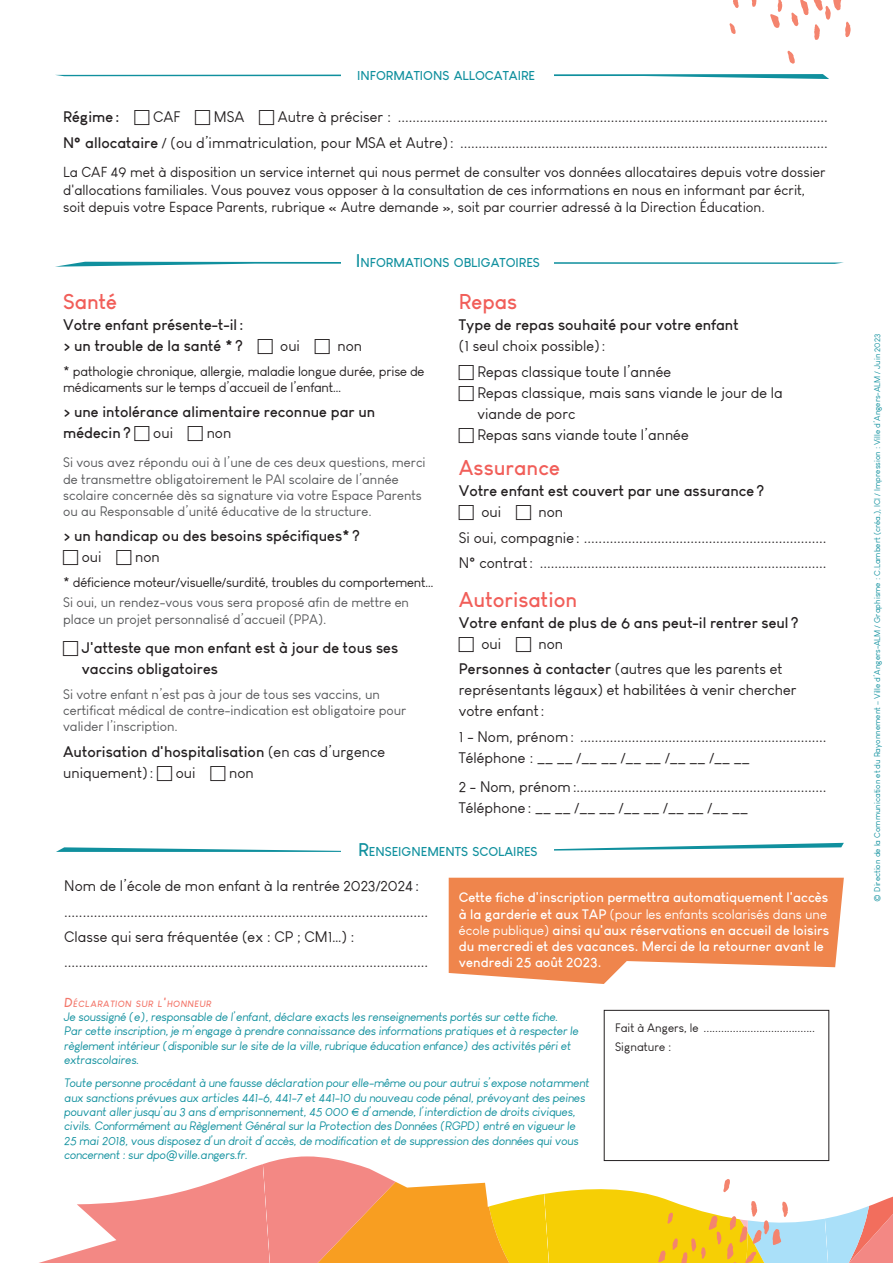
<style>
.page{position:relative;width:893px;height:1263px;background:#fff}
.page>*{position:absolute;margin:0;border:0;box-sizing:border-box;transform-origin:0 0}
.t1{font:700 21px "Louis George Cafe";color:#f15e59}
.t2{font:15px/25.2px "Louis George Cafe";color:#231f20}
.t3{font:700 15px/21px "Louis George Cafe";color:#231f20}
.t4{font:14.25px/17.1px "Louis George Cafe";color:#231f20}
.t5{font:13.5px/16.2px "Louis George Cafe";color:#57585a}
.t6{font:700 13.5px/16.2px "Louis George Cafe";color:#fff}
.t7{font:13.5px/16.2px "Louis George Cafe";letter-spacing:-.015em;color:#231f20}
.t8{font:700 12.6px "Louis George Cafe";color:#10909e}
.t9{font:italic 12px/14.4px "Louis George Cafe";letter-spacing:-.01em;color:#10909e}
.t10{font:12px/18.6px "Louis George Cafe";color:#231f20}
.t11{font:italic 700 8.85px "Louis George Cafe";letter-spacing:.07em;color:#f3776b}
.t12{font:8.25px "Louis George Cafe";color:#10909e}
.s1{font-weight:700}
.s2{font-size:18px}
.s3{font-weight:400}
.s4{font-size:12.75px}
</style>
<div class="page">
<svg style="left:55px;top:74px;width:774px;height:5px"></svg>
<div style="left:342px;top:64px;width:212px;height:24px;background:#fff"></div>
<svg style="left:39px;top:1156px;width:854px;height:107px"></svg>
<svg style="left:787px;top:51px;width:8px;height:13px"></svg>
<svg style="left:791px;top:0;width:60px;height:40px"></svg>
<svg style="left:752px;top:0;width:5px;height:7px"></svg>
<svg style="left:733px;top:0;width:6px;height:8px"></svg>
<svg style="left:770px;top:0;width:12px;height:28px"></svg>
<svg style="left:729px;top:23px;width:7px;height:11px"></svg>
<svg style="left:55px;top:262px;width:789px;height:5px"></svg>
<div style="left:604px;top:1010px;width:225px;height:150px;background:#fff"></div>
<div style="left:604px;top:1010px;width:225px;height:151px;border:1px solid #231f20"></div>
<svg style="left:56px;top:843px;width:788px;height:9px"></svg>
<div style="left:342px;top:250px;width:212px;height:24px;background:#fff"></div>
<div style="left:342px;top:840px;width:212px;height:24px;background:#fff"></div>
<svg style="left:449px;top:878px;width:395px;height:106px;background:#f19563"></svg>
<p class="t8" style="left:357px;top:68px;width:179px">INFORMATIONS ALLOCATAIRE</p>
<p class="t3" style="left:63px;top:106px;width:58px">Régime:</p>
<p class="t2" style="left:153px;top:104px;width:29px">CAF</p>
<p class="t2" style="left:214px;top:104px;width:32px">MSA</p>
<p class="t2" style="left:63px;top:104px;width:766px;text-align:right">Autre à préciser : .....................................................................................................................<br><span class="s1">N° allocataire</span> / (ou d’immatriculation, pour MSA et Autre): ....................................................................................................</p>
<p class="t4" style="left:63px;top:164px;width:764px">La CAF 49 met à disposition un service internet qui nous permet de consulter vos données allocataires depuis votre dossier d'allocations familiales. Vous pouvez vous opposer à la consultation de ces informations en nous en informant par écrit, soit depuis votre Espace Parents, rubrique « Autre demande », soit par courrier adressé à la Direction Éducation.</p>
<p class="t8" style="left:356px;top:254px;width:185px"><span class="s2">I</span> NFORMATIONS OBLIGATOIRES</p>
<h1 class="t1" style="left:63px;top:288px;width:56px">Santé</h1>
<p class="t3" style="left:63px;top:314px;width:182px">Votre enfant présente-t-il: &gt; un trouble de la santé *?</p>
<p class="t2" style="left:280px;top:333px;width:21px">oui</p>
<p class="t2" style="left:337px;top:333px;width:26px">non</p>
<p class="t7" style="left:63px;top:363px;width:363px">* pathologie chronique, allergie, maladie longue durée, prise de médicaments sur le temps d’accueil de l’enfant…</p>
<p class="t3" style="left:63px;top:401px;width:314px">&gt; une intolérance alimentaire reconnue par un médecin?</p>
<p class="t2" style="left:153px;top:421px;width:21px">oui</p>
<p class="t2" style="left:207px;top:421px;width:26px">non</p>
<p class="t5" style="left:63px;top:455px;width:364px">Si vous avez répondu oui à l’une de ces deux questions, merci de transmettre obligatoirement le PAI scolaire de l’année scolaire concernée dès sa signature via votre Espace Parents ou au Responsable d’unité éducative de la structure.</p>
<p class="t3" style="left:63px;top:525px;width:298px">&gt; un handicap ou des besoins spécifiques*?</p>
<p class="t2" style="left:82px;top:544px;width:21px">oui</p>
<p class="t2" style="left:135px;top:544px;width:26px">non</p>
<p class="t7" style="left:63px;top:574px;width:372px">* déficience moteur/visuelle/surdité, troubles du comportement…</p>
<p class="t5" style="left:63px;top:595px;width:347px">Si oui, un rendez-vous vous sera proposé afin de mettre en place un projet personnalisé d’accueil (PPA).</p>
<p class="t3" style="left:82px;top:637px;width:318px">J'atteste que mon enfant est à jour de tous ses vaccins obligatoires</p>
<p class="t5" style="left:63px;top:686px;width:345px">Si votre enfant n’est pas à jour de tous ses vaccins, un certificat médical de contre-indication est obligatoire pour valider l’inscription.</p>
<p class="t3" style="left:63px;top:740px;width:323px">Autorisation d'hospitalisation <span class="s3">(en cas d’urgence uniquement):</span></p>
<p class="t2" style="left:176px;top:760px;width:21px">oui</p>
<p class="t2" style="left:229px;top:760px;width:26px">non</p>
<h1 class="t1" style="left:459px;top:288px;width:60px">Repas</h1>
<p class="t3" style="left:459px;top:314px;width:281px">Type de repas souhaité pour votre enfant</p>
<p class="t2" style="left:478px;top:333px;width:195px;text-indent:-19px">(1 seul choix possible):<br>Repas classique toute l’année</p>
<p class="t2" style="left:478px;top:382px;width:307px;line-height:21px">Repas classique, mais sans viande le jour de la viande de porc<br>Repas sans viande toute l’année</p>
<h1 class="t1" style="left:459px;top:455px;width:103px">Assurance</h1>
<p class="t3" style="left:459px;top:480px;width:307px">Votre enfant est couvert par une assurance?</p>
<p class="t2" style="left:481px;top:500px;width:21px">oui</p>
<p class="t2" style="left:459px;top:500px;width:369px;text-indent:80px">non<br>Si oui, compagnie: ..................................................................<br>N° contrat: ..............................................................................</p>
<h1 class="t1" style="left:459px;top:586px;width:120px">Autorisation</h1>
<p class="t3" style="left:459px;top:612px;width:341px">Votre enfant de plus de 6 ans peut-il rentrer seul?</p>
<p class="t2" style="left:481px;top:631px;width:21px">oui</p>
<p class="t2" style="left:459px;top:631px;width:325px;text-indent:80px">non<br><span class="s1">Personnes à contacter</span> (autres que les parents et</p>
<p class="t2" style="left:459px;top:679px;width:339px;line-height:21px">représentants légaux) et habilitées à venir chercher votre enfant:</p>
<p class="t2" style="left:459px;top:726px;width:369px;line-height:21px">1 - Nom, prénom: ...................................................................<br>Téléphone : __ __ /__ __ /__ __ /__ __ /__ __</p>
<p class="t2" style="left:459px;top:776px;width:369px;line-height:21px">2 - Nom, prénom:....................................................................<br>Téléphone: __ __ /__ __ /__ __ /__ __ /__ __</p>
<p class="t8" style="left:358px;top:844px;width:181px"><span class="s2">R</span>ENSEIGNEMENTS SCOLAIRES</p>
<p class="t2" style="left:64px;top:873px;width:365px">Nom de l’école de mon enfant à la rentrée 2023/2024: ...................................................................................................<br>Classe qui sera fréquentée (ex : CP ; CM1…) : ...................................................................................................</p>
<p class="t11" style="left:64px;top:998px;width:148px"><span class="s4">D</span>ÉCLARATION SUR L<span class="s4">'</span>HONNEUR</p>
<p class="t9" style="left:64px;top:1009px;width:516px">Je soussigné (e), responsable de l’enfant, déclare exacts les renseignements portés sur cette fiche.<br>Par cette inscription, je m’engage à prendre connaissance des informations pratiques et à respecter le règlement intérieur (disponible sur le site de la ville, rubrique éducation enfance) des activités péri et extrascolaires.</p>
<p class="t9" style="left:64px;top:1076px;width:527px">Toute personne procédant à une fausse déclaration pour elle-même ou pour autrui s’expose notamment aux sanctions prévues aux articles 441-6, 441-7 et 441-10 du nouveau code pénal, prévoyant des peines pouvant aller jusqu’au 3 ans d’emprisonnement, 45 000 € d’amende, l’interdiction de droits civiques, civils. Conformément au Règlement Général sur la Protection des Données (RGPD) entré en vigueur le 25 mai 2018, vous disposez d’un droit d’accès, de modification et de suppression des données qui vous concernent : sur dpo@ville.angers.fr.</p>
<p class="t6" style="left:459px;top:889px;width:372px">Cette fiche d'inscription permettra automatiquement l'accès à la garderie et aux TAP <span class="s3">(pour les enfants scolarisés dans une école publique)</span> ainsi qu'aux réservations en accueil de loisirs du mercredi et des vacances. Merci de la retourner avant le vendredi 25 août 2023.</p>
<p class="t10" style="left:615px;top:1019px;width:201px">Fait à Angers, le ......................................<br>Signature :</p>
<p class="t12" style="left:872px;top:901px;width:569px;rotate:-90deg">© Direction de la Communication et du Rayonnement – Ville d’Angers-ALM / Graphisme : C.Lambert (créa.), ICI / Impression : Ville d’Angers-ALM / Juin 2023</p>
</div>
